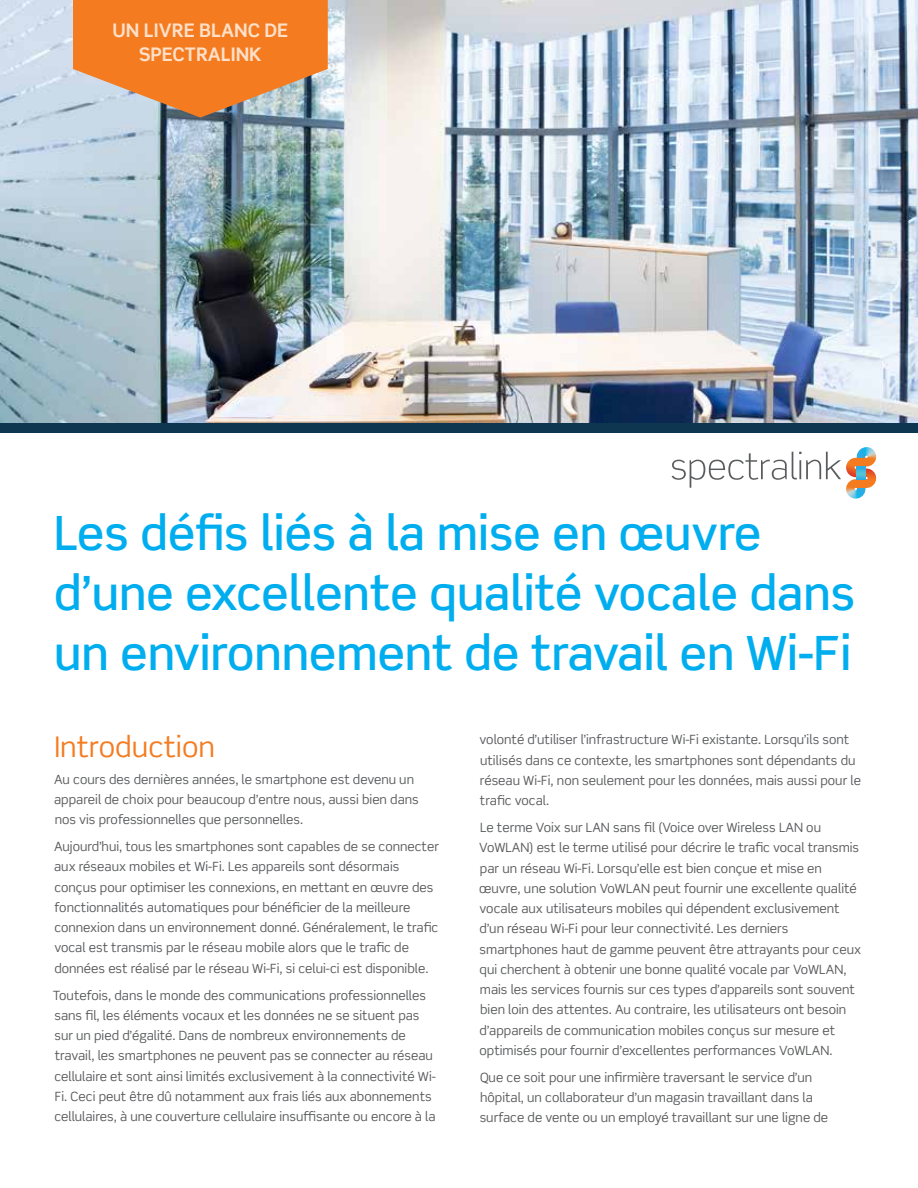
<style>
.page{position:relative;width:918px;height:1188px;background:#fff}
.page>*{position:absolute;margin:0;border:0;box-sizing:border-box;transform-origin:0 0}
.t1{font:500 47.25px/60px "Scene Std";color:#00aeef}
.t2{font:28.5px "Scene Std";color:#f47b20}
.t3{font:700 18.75px/24px "Scene Std";color:#fee0c8;text-align:center}
.t4{font:12.75px/20.2px "Scene Std";color:#58595b}
</style>
<div class="page">
<img style="left:0;top:0;width:918px;height:423px">
<div style="left:0;top:423px;width:918px;height:10px;background:#0e3650"></div>
<img style="left:846px;top:490px;width:20px;height:9px">
<img style="left:858px;top:447px;width:19px;height:11px">
<svg style="left:672px;top:452px;width:204px;height:38px"></svg>
<svg style="left:73px;top:0;width:255px;height:118px;background:#e48843"></svg>
<h3 class="t3" style="left:113px;top:18px;width:177px">UN LIVRE BLANC DE<br>SPECTRALINK</h3>
<h1 class="t1" style="left:54px;top:503px;width:803px">Les défis liés à la mise en œuvre d’une excellente qualité vocale dans un environnement de travail en Wi-Fi</h1>
<h2 class="t2" style="left:54px;top:729px;width:162px">Introduction</h2>
<p class="t4" style="left:54px;top:769px;width:366px">Au cours des dernières années, le smartphone est devenu un appareil de choix pour beaucoup d’entre nous, aussi bien dans nos vis professionnelles que personnelles.</p>
<p class="t4" style="left:54px;top:836px;width:387px">Aujourd’hui, tous les smartphones sont capables de se connecter aux réseaux mobiles et Wi-Fi. Les appareils sont désormais conçus pour optimiser les connexions, en mettant en œuvre des fonctionnalités automatiques pour bénéficier de la meilleure connexion dans un environnement donné. Généralement, le trafic vocal est transmis par le réseau mobile alors que le trafic de données est réalisé par le réseau Wi-Fi, si celui-ci est disponible.</p>
<p class="t4" style="left:53px;top:985px;width:384px">Toutefois, dans le monde des communications professionnelles sans fil, les éléments vocaux et les données ne se situent pas sur un pied d’égalité. Dans de nombreux environnements de travail, les smartphones ne peuvent pas se connecter au réseau cellulaire et sont ainsi limités exclusivement à la connectivité Wi-Fi. Ceci peut être dû notamment aux frais liés aux abonnements cellulaires, à une couverture cellulaire insuffisante ou encore à la</p>
<p class="t4" style="left:480px;top:729px;width:383px">volonté d’utiliser l’infrastructure Wi-Fi existante. Lorsqu’ils sont utilisés dans ce contexte, les smartphones sont dépendants du réseau Wi-Fi, non seulement pour les données, mais aussi pour le trafic vocal.</p>
<p class="t4" style="left:479px;top:817px;width:384px">Le terme Voix sur LAN sans fil (Voice over Wireless LAN ou VoWLAN) est le terme utilisé pour décrire le trafic vocal transmis par un réseau Wi-Fi. Lorsqu’elle est bien conçue et mise en œuvre, une solution VoWLAN peut fournir une excellente qualité vocale aux utilisateurs mobiles qui dépendent exclusivement d’un réseau Wi-Fi pour leur connectivité. Les derniers smartphones haut de gamme peuvent être attrayants pour ceux qui cherchent à obtenir une bonne qualité vocale par VoWLAN, mais les services fournis sur ces types d’appareils sont souvent bien loin des attentes. Au contraire, les utilisateurs ont besoin d’appareils de communication mobiles conçus sur mesure et optimisés pour fournir d’excellentes performances VoWLAN.</p>
<p class="t4" style="left:480px;top:1067px;width:350px">Que ce soit pour une infirmière traversant le service d’un hôpital, un collaborateur d’un magasin travaillant dans la surface de vente ou un employé travaillant sur une ligne de</p>
</div>
